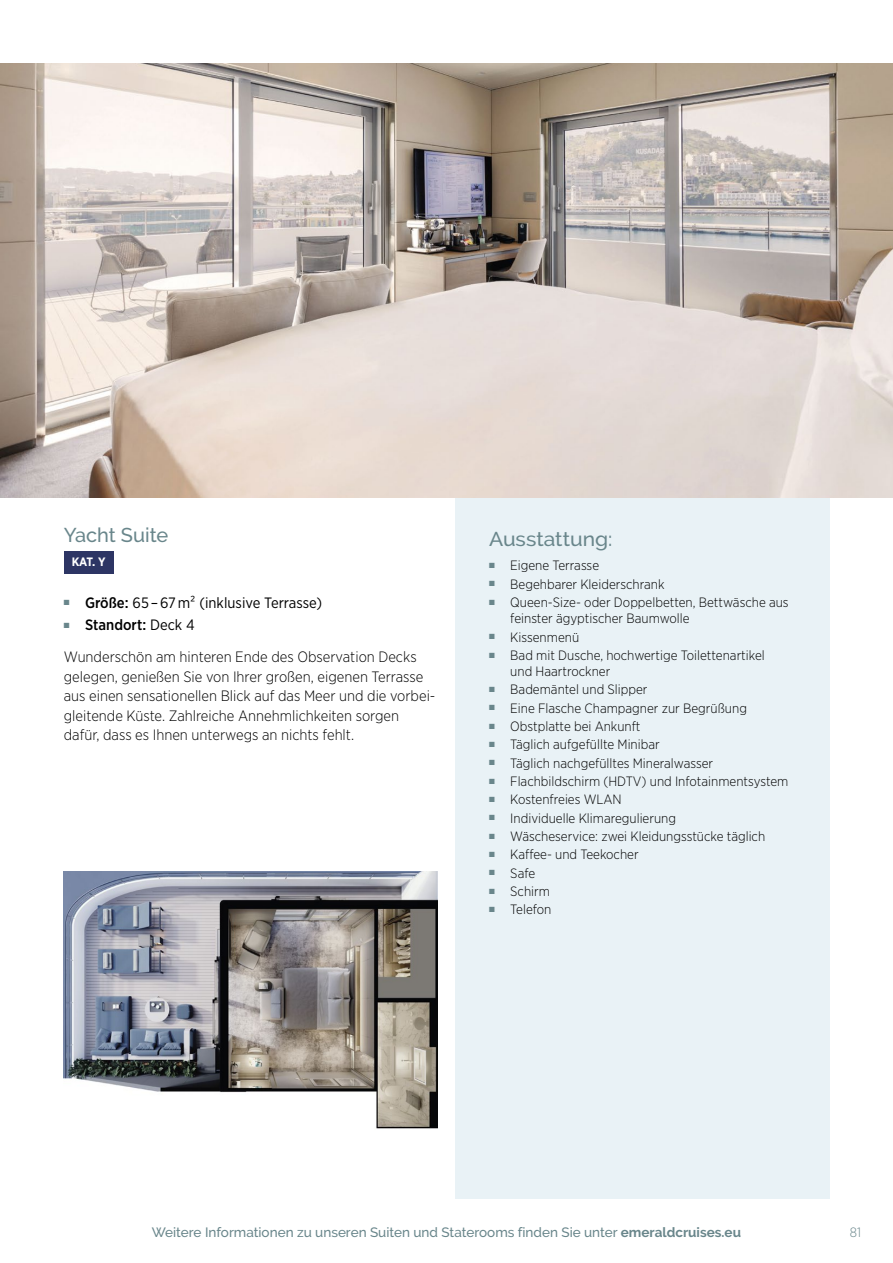
<style>
.page{position:relative;width:893px;height:1263px;background:#fff}
.page>*{position:absolute;margin:0;border:0;box-sizing:border-box;transform-origin:0 0}
.t1{font:500 19.95px "Raleway";color:#69868b;scale:1.05 1}
.t2{font:500 19.95px "Raleway";color:#69868b}
.t3{font:300 15px/19.5px "Gotham Narrow";color:#000}
.t4{font:15px "Gotham Narrow";color:#000}
.t5{font:300 13.5px/16.2px "Gotham Narrow";color:#000}
.t6{font:500 13.5px "Raleway";color:#69868b}
.t7{font:300 13.5px "Gotham Narrow";color:#69868b}
.t8{font:700 12.15px "Gotham Narrow";color:#fff}
.s1{color:#69868b}
.s2{font-weight:500}
.s3{font-weight:400}
.s4{font-weight:700}
</style>
<div class="page">
<div style="left:455px;top:497px;width:374px;height:702px;background:#e9f2f6"></div>
<img style="left:0;top:64px;width:893px;height:433px">
<img style="left:64px;top:872px;width:374px;height:257px">
<div style="left:64px;top:551px;width:50px;height:23px;background:#2d3564"></div>
<h1 class="t2" style="left:64px;top:523px;width:106px">Yacht Suite</h1>
<p class="t8" style="left:72px;top:554px;width:35px">KAT. Y</p>
<p class="t4" style="left:64px;top:593px;width:260px"><span class="s1">■</span> <span class="s2">Größe:</span> 65–67m2 (inklusive Terrasse)</p>
<p class="t3" style="left:64px;top:608px;width:354px;line-height:32.2px"><span class="s1">■</span> <span class="s2">Standort:</span> <span class="s3">Deck 4<br></span>Wunderschön am hinteren Ende des Observation Decks</p>
<p class="t3" style="left:64px;top:666px;width:373px">gelegen, genießen Sie von Ihrer großen, eigenen Terrasse aus einen sensationellen Blick auf das Meer und die vorbei&shy;gleitende Küste. Zahlreiche Annehmlichkeiten sorgen dafür, dass es Ihnen unterwegs an nichts fehlt.</p>
<h1 class="t1" style="left:489px;top:527px;width:119px">Ausstattung:</h1>
<p class="t5" style="left:489px;top:557px;width:112px"><sup>■</sup> Eigene Terrasse</p>
<p class="t5" style="left:489px;top:575px;width:177px"><sup>■</sup> Begehbarer Kleiderschrank</p>
<p class="t5" style="left:510px;top:594px;width:280px;text-indent:-21px"><sup>■</sup> Queen-Size- oder Doppelbetten, Bettwäsche aus feinster ägyptischer Baumwolle</p>
<p class="t5" style="left:489px;top:628px;width:92px"><sup>■</sup> Kissenmenü</p>
<p class="t5" style="left:510px;top:647px;width:256px;text-indent:-21px"><sup>■</sup> Bad mit Dusche, hochwertige Toilettenartikel und Haartrockner</p>
<p class="t5" style="left:489px;top:681px;width:160px"><sup>■</sup> Bademäntel und Slipper</p>
<p class="t5" style="left:489px;top:699px;width:259px"><sup>■</sup> Eine Flasche Champagner zur Begrüßung</p>
<p class="t5" style="left:489px;top:718px;width:153px"><sup>■</sup> Obstplatte bei Ankunft</p>
<p class="t5" style="left:489px;top:736px;width:172px"><sup>■</sup> Täglich aufgefüllte Minibar</p>
<p class="t5" style="left:489px;top:754px;width:226px"><sup>■</sup> Täglich nachgefülltes Mineralwasser</p>
<p class="t5" style="left:489px;top:773px;width:301px"><sup>■</sup> Flachbildschirm (HDTV) und Infotainmentsystem</p>
<p class="t5" style="left:489px;top:791px;width:134px"><sup>■</sup> Kostenfreies WLAN</p>
<p class="t5" style="left:489px;top:809px;width:189px"><sup>■</sup> Individuelle Klimaregulierung</p>
<p class="t5" style="left:489px;top:828px;width:278px"><sup>■</sup> Wäscheservice: zwei Kleidungsstücke täglich</p>
<p class="t5" style="left:489px;top:846px;width:151px"><sup>■</sup> Kaffee- und Teekocher</p>
<p class="t5" style="left:489px;top:864px;width:48px"><sup>■</sup> Safe</p>
<p class="t5" style="left:489px;top:883px;width:63px"><sup>■</sup> Schirm</p>
<p class="t5" style="left:489px;top:901px;width:64px"><sup>■</sup> Telefon</p>
<p class="t6" style="left:152px;top:1224px;width:591px">Weitere Informationen zu unseren Suiten und Staterooms finden Sie unter <span class="s4">emeraldcruises.eu</span></p>
<p class="t7" style="left:850px;top:1224px;width:13px">81</p>
</div>
